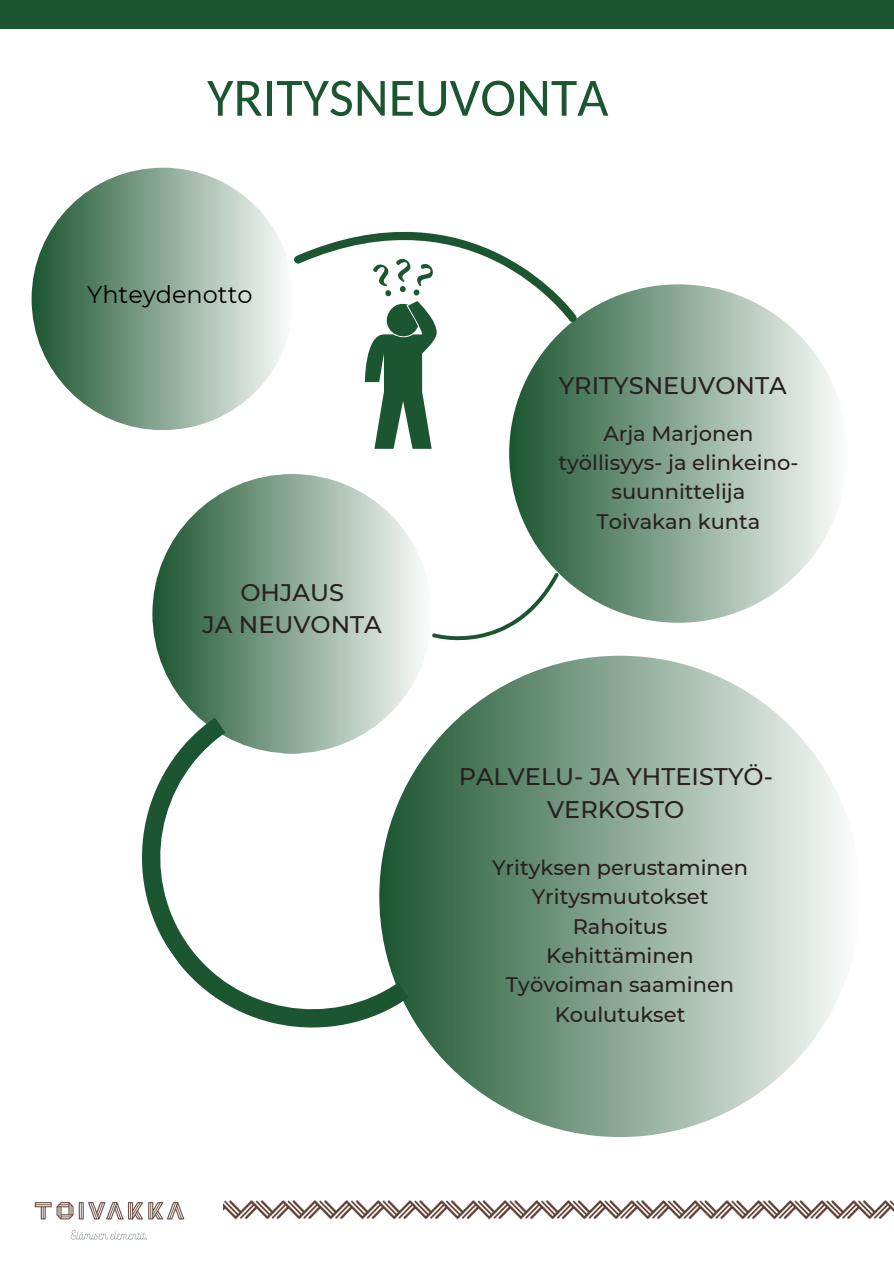
<style>
.page{position:relative;width:894px;height:1264px;background:#fff}
.page>*{position:absolute;margin:0;border:0;box-sizing:border-box;transform-origin:0 0}
.t1{font:54px "Carlito";color:#1c5631}
.t2{font:500 24px/32.7px "Montserrat";color:#282120;text-align:center}
.t3{font:24px "Montserrat";color:#000}
.t4{font:500 21px "Montserrat";color:#282120}
</style>
<div class="page">
<div style="left:0;top:0;width:893px;height:29px;background:#1c5631"></div>
<img style="left:224px;top:1200px;width:669px;height:19px">
<img style="left:34px;top:1202px;width:151px;height:38px">
<div style="left:32px;top:168px;width:262px;height:262px;background:linear-gradient(to right,#1c5631,#fbfcfc);border-radius:50%"></div>
<div style="left:509px;top:284px;width:338px;height:338px;background:linear-gradient(to right,#1c5631,#fbfcfb);border-radius:50%"></div>
<div style="left:152px;top:474px;width:279px;height:279px;background:linear-gradient(to right,#1d5732,#fafbfb);border-radius:50%"></div>
<div style="left:379px;top:655px;width:481px;height:482px;background:linear-gradient(to right,#1c5631,#fcfdfc);border-radius:50%"></div>
<svg style="left:374px;top:421px;width:58px;height:28px"></svg>
<svg style="left:292px;top:231px;width:293px;height:190px"></svg>
<svg style="left:432px;top:573px;width:126px;height:68px"></svg>
<svg style="left:142px;top:717px;width:267px;height:311px"></svg>
<p class="t1" style="left:207px;top:75px;width:403px">YRITYSNEUVONTA</p>
<h3 class="t3" style="left:87px;top:279px;width:167px">Yhteydenotto</h3>
<p class="t2" style="left:202px;top:575px;width:181px">OHJAUS<br>JA NEUVONTA</p>
<p class="t2" style="left:558px;top:369px;width:229px">YRITYSNEUVONTA</p>
<p class="t4" style="left:603px;top:420px;width:152px">Arja Marjonen</p>
<h2 class="t4" style="left:558px;top:450px;width:241px">työllisyys- ja elinkeino-</h2>
<p class="t4" style="left:611px;top:479px;width:135px">suunnittelija</p>
<p class="t4" style="left:596px;top:508px;width:165px">Toivakan kunta</p>
<p class="t2" style="left:458px;top:760px;width:315px">PALVELU- JA YHTEISTYÖ-<br>VERKOSTO</p>
<p class="t4" style="left:492px;top:854px;width:257px">Yrityksen perustaminen</p>
<h2 class="t4" style="left:531px;top:884px;width:178px">Yritysmuutokset</h2>
<p class="t4" style="left:572px;top:913px;width:96px">Rahoitus</p>
<p class="t4" style="left:546px;top:942px;width:149px">Kehittäminen</p>
<h2 class="t4" style="left:506px;top:971px;width:230px">Työvoiman saaminen</h2>
<p class="t4" style="left:554px;top:1001px;width:132px">Koulutukset</p>
</div>
